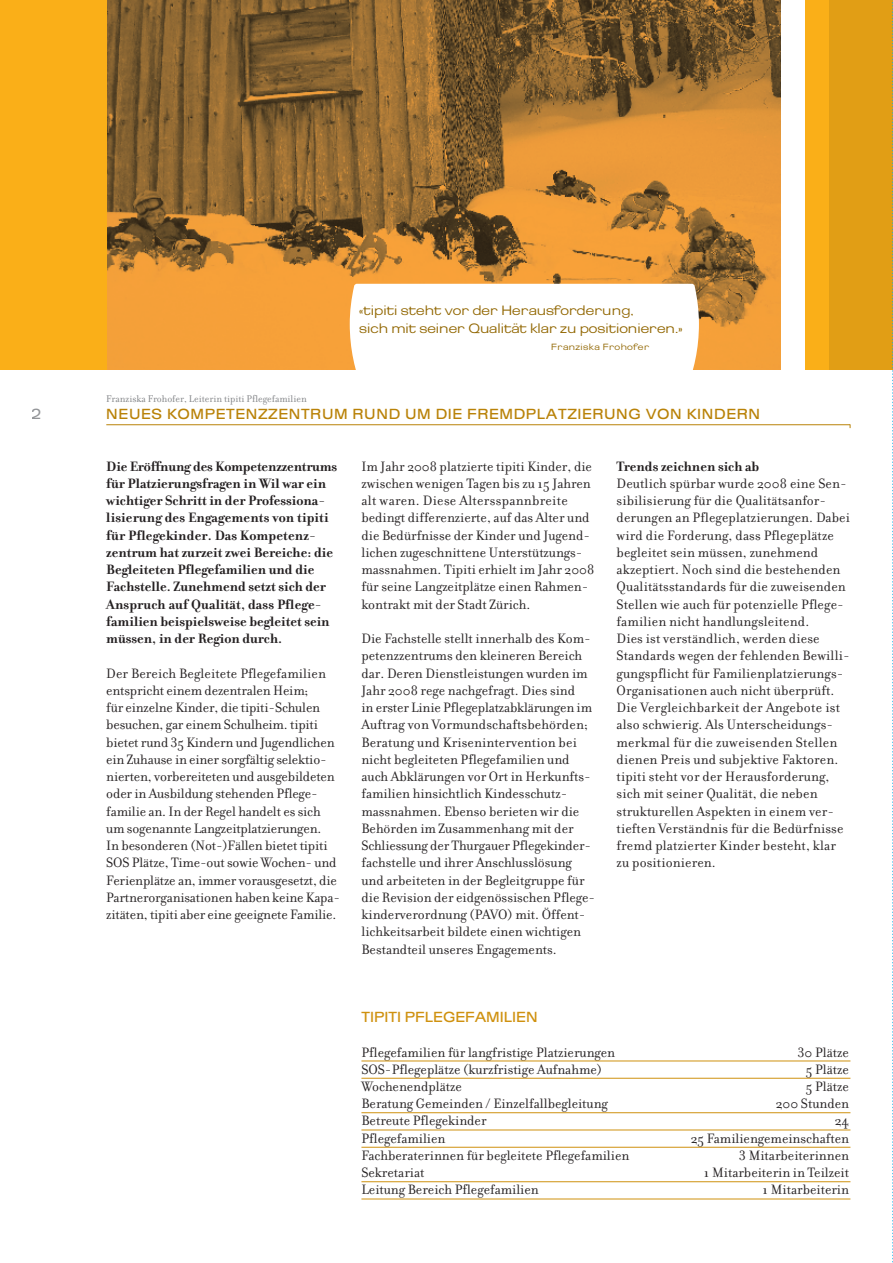
<style>
.page{position:relative;width:893px;height:1263px;background:#fff}
.page>*{position:absolute;margin:0;border:0;box-sizing:border-box;transform-origin:0 0}
.t1{font:14.7px/17.2px "Filosofia";color:#231f20}
.t2{font:700 14.7px/17.2px "Filosofia";color:#231f20}
.t3{font:14.7px "Cg Brazilia Seven";letter-spacing:.04em;color:#b98208}
.t4{font:14.7px "Cg Brazilia Seven";color:#cf910f}
.t5{font:14.7px "Cg Brazilia Seven";color:#939598}
.t6{font:13.5px/17.2px "Cg Brazilia Three";letter-spacing:-.005em;color:#916600}
.t7{font:10.5px "Filosofia";color:#808285}
.t8{font:9px "Cg Brazilia Three";letter-spacing:.04em;color:#916600}
</style>
<div class="page">
<img style="left:106px;top:0;width:674px;height:370px">
<div style="left:0;top:0;width:106px;height:370px;background:#faaf18"></div>
<svg style="left:350px;top:284px;width:349px;height:142px"></svg>
<div style="left:806px;top:0;width:87px;height:370px;background:#faaf18"></div>
<hr style="left:106px;top:424px;width:744px;height:1px;background:#b98208">
<div style="left:830px;top:0;width:63px;height:370px;background:#e19e15"></div>
<hr style="left:361px;top:1060px;width:489px;height:1px;background:#cf910f">
<hr style="left:361px;top:1078px;width:489px;height:1px;background:#cf910f">
<hr style="left:361px;top:1112px;width:489px;height:1px;background:#cf910f">
<hr style="left:361px;top:1129px;width:489px;height:1px;background:#cf910f">
<hr style="left:361px;top:1147px;width:489px;height:1px;background:#cf910f">
<hr style="left:361px;top:1181px;width:489px;height:1px;background:#cf910f">
<svg style="left:892px;top:0;width:1px;height:1263px"></svg>
<hr style="left:361px;top:1198px;width:489px;height:1px;background:#cf910f">
<p class="t5" style="left:32px;top:405px;width:11px">2</p>
<p class="t7" style="left:106px;top:393px;width:202px">Franziska Frohofer, Leiterin tipiti Pflegefamilien</p>
<p class="t6" style="left:359px;top:302px;width:325px">«tipiti steht vor der Herausforderung,<br>sich mit seiner Qualität klar zu positionieren.»</p>
<p class="t8" style="left:551px;top:341px;width:100px">Franziska Frohofer</p>
<p class="t3" style="left:106px;top:405px;width:655px">N EUES KOMPETENZZENTRUM RUND UM DIE FREMDPLATZIERUNG VON KINDERN</p>
<p class="t2" style="left:106px;top:458px;width:232px">Die Eröffnung des Kompetenzzentrums für Platzierungsfragen in Wil war ein wichtiger Schritt in der Professiona&shy;lisierung des Engagements von tipiti für Pflegekinder. Das Kompetenz&shy;zentrum hat zurzeit zwei Bereiche: die Begleiteten Pflegefamilien und die Fachstelle. Zunehmend setzt sich der Anspruch auf Qualität, dass Pflege&shy;familien beispielsweise begleitet sein müssen, in der Region durch.</p>
<p class="t1" style="left:106px;top:665px;width:235px">Der Bereich Begleitete Pflegefamilien entspricht einem dezentralen Heim;<br>für einzelne Kinder, die tipiti-Schulen besuchen, gar einem Schulheim. tipiti bietet rund 35 Kindern und Jugendlichen ein Zuhause in einer sorgfältig selektio&shy;nierten, vorbereiteten und ausgebildeten oder in Ausbildung stehenden Pflege&shy;familie an. In der Regel handelt es sich um sogenannte Langzeitplatzierungen.<br>In besonderen (Not-)Fällen bietet tipiti SOS Plätze, Time-out sowie Wochen- und Ferienplätze an, immer vorausgesetzt, die Partnerorganisationen haben keine Kapa&shy;zitäten, tipiti aber eine geeignete Familie.</p>
<p class="t1" style="left:361px;top:458px;width:234px">Im Jahr 2008 platzierte tipiti Kinder, die zwischen wenigen Tagen bis zu 15 Jahren alt waren. Diese Altersspannbreite bedingt differenzierte, auf das Alter und die Bedürfnisse der Kinder und Jugend&shy;lichen zugeschnittene Unterstützungs&shy;massnahmen. Tipiti erhielt im Jahr 2008 für seine Langzeitplätze einen Rahmen&shy;kontrakt mit der Stadt Zürich.</p>
<p class="t1" style="left:361px;top:630px;width:235px">Die Fachstelle stellt innerhalb des Kom&shy;petenzzentrums den kleineren Bereich dar. Deren Dienstleistungen wurden im Jahr 2008 rege nachgefragt. Dies sind<br>in erster Linie Pflegeplatzabklärungen im Auftrag von Vormundschaftsbehörden; Beratung und Krisenintervention bei nicht begleiteten Pflegefamilien und auch Abklärungen vor Ort in Herkunfts&shy;familien hinsichtlich Kindesschutz&shy;massnahmen. Ebenso berieten wir die Behörden im Zusammenhang mit der Schliessung der Thurgauer Pflegekinder&shy;fachstelle und ihrer Anschlusslösung und arbeiteten in der Begleitgruppe für die Revision der eidgenössischen Pflege&shy;kinderverordnung (PAVO) mit. Öffent&shy;lichkeitsarbeit bildete einen wichtigen Bestandteil unseres Engagements.</p>
<p class="t2" style="left:617px;top:458px;width:144px">Trends zeichnen sich ab</p>
<p class="t1" style="left:617px;top:475px;width:235px">Deutlich spürbar wurde 2008 eine Sen&shy;sibilisierung für die Qualitätsanfor&shy;derungen an Pflegeplatzierungen. Dabei wird die Forderung, dass Pflegeplätze begleitet sein müssen, zunehmend akzeptiert. Noch sind die bestehenden Qualitätsstandards für die zuweisenden Stellen wie auch für potenzielle Pflege&shy;familien nicht handlungsleitend.<br>Dies ist verständlich, werden diese Standards wegen der fehlenden Bewilli&shy;gungspflicht für Familienplatzierungs-Organisationen auch nicht überprüft.<br>Die Vergleichbarkeit der Angebote ist also schwierig. Als Unterscheidungs&shy;merkmal für die zuweisenden Stellen dienen Preis und subjektive Faktoren. tipiti steht vor der Herausforderung, sich mit seiner Qualität, die neben strukturellen Aspekten in einem ver&shy;tieften Verständnis für die Bedürfnisse fremd platzierter Kinder besteht, klar zu positionieren.</p>
<p class="t4" style="left:361px;top:1008px;width:8px">TIPITI</p>
<p class="t4" style="left:405px;top:1008px;width:11px">PFLEGEFAMILIEN</p>
<p class="t1" style="left:361px;top:1043px;width:255px">Pflegefamilien für langfristige Platzierungen</p>
<p class="t1" style="left:798px;top:1043px;width:53px">30 Plätze</p>
<p class="t1" style="left:361px;top:1061px;width:242px">SOS-Pflegeplätze (kurzfristige Aufnahme)</p>
<p class="t1" style="left:806px;top:1061px;width:45px">5 Plätze</p>
<p class="t1" style="left:361px;top:1078px;width:102px">Wochenendplätze</p>
<p class="t1" style="left:806px;top:1078px;width:45px">5 Plätze</p>
<p class="t1" style="left:361px;top:1095px;width:248px">Beratung Gemeinden / Einzelfallbegleitung</p>
<p class="t1" style="left:776px;top:1095px;width:75px">200 Stunden</p>
<p class="t1" style="left:361px;top:1112px;width:127px">Betreute Pflegekinder</p>
<p class="t1" style="left:835px;top:1112px;width:16px">24</p>
<p class="t1" style="left:361px;top:1130px;width:85px">Pflegefamilien</p>
<p class="t1" style="left:691px;top:1130px;width:160px">25 Familiengemeinschaften</p>
<p class="t1" style="left:361px;top:1147px;width:269px">Fachberaterinnen für begleitete Pflegefamilien</p>
<p class="t1" style="left:739px;top:1147px;width:111px">3 Mitarbeiterinnen</p>
<p class="t1" style="left:361px;top:1164px;width:65px">Sekretariat</p>
<p class="t1" style="left:704px;top:1164px;width:147px">1 Mitarbeiterin in Teilzeit</p>
<p class="t1" style="left:361px;top:1181px;width:179px">Leitung Bereich Pflegefamilien</p>
<p class="t1" style="left:763px;top:1181px;width:88px">1 Mitarbeiterin</p>
</div>
